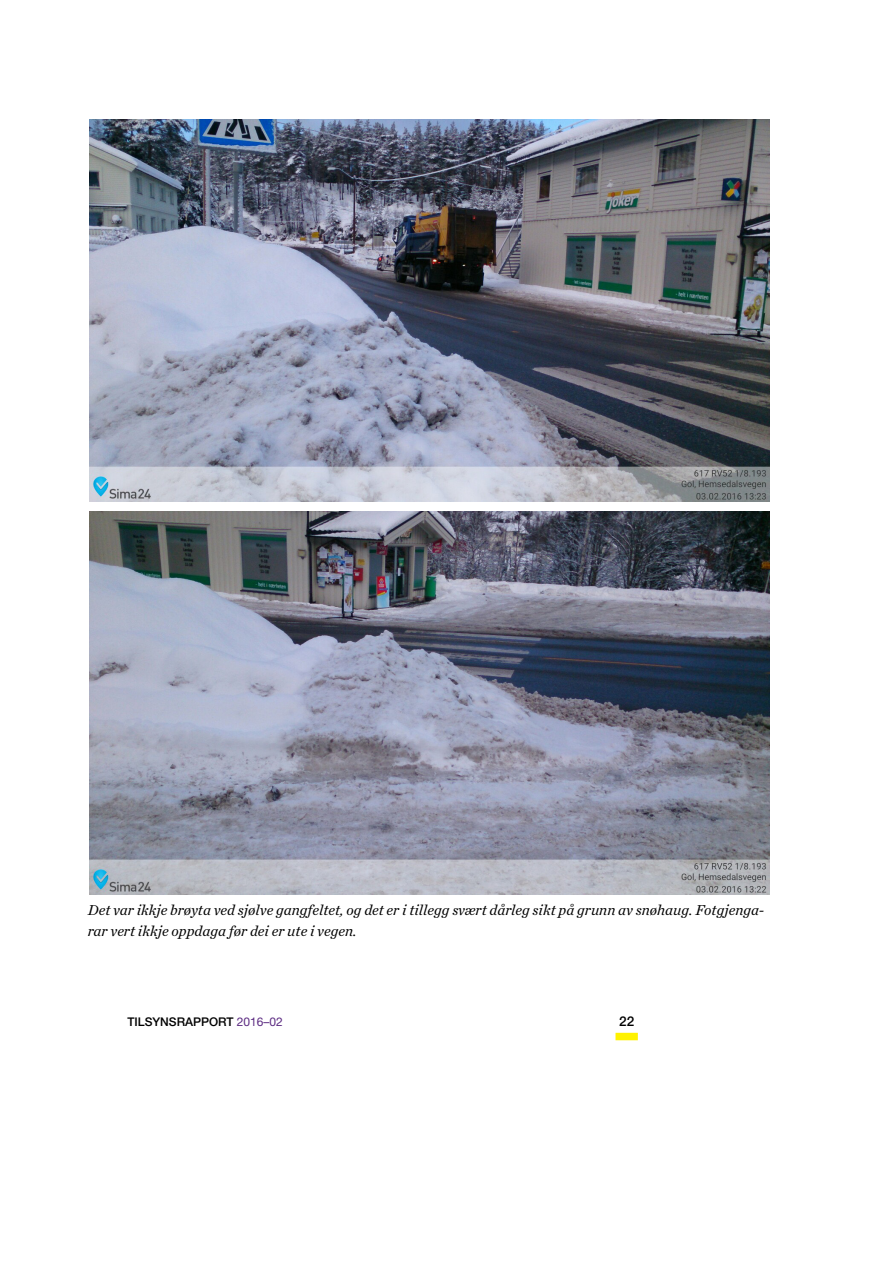
<style>
.page{position:relative;width:893px;height:1263px;background:#fff}
.page>*{position:absolute;margin:0;border:0;box-sizing:border-box;transform-origin:0 0}
.t1{font:italic 15px/21px "Chronicle Text G1";color:#000}
.t2{font:500 13.5px "Helvetica Neue LT Pro";color:#000}
.t3{font:500 12px "Helvetica Neue LT Pro";color:#000}
.s1{font-weight:400;color:#5c2b82}
</style>
<div class="page">
<div style="left:615px;top:1033px;width:23px;height:7px;background:#fff200"></div>
<img style="left:89px;top:119px;width:681px;height:383px">
<img style="left:89px;top:512px;width:681px;height:382px">
<p class="t1" style="left:88px;top:898px;width:678px">Det var ikkje brøyta ved sjølve gangfeltet, og det er i tillegg svært dårleg sikt på grunn av snøhaug. Fotgjenga&shy;rar vert ikkje oppdaga før dei er ute i vegen.</p>
<p class="t3" style="left:127px;top:1014px;width:157px">TILSYNSRAPPORT <span class="s1">2016–02</span></p>
<p class="t2" style="left:619px;top:1013px;width:17px">22</p>
</div>
